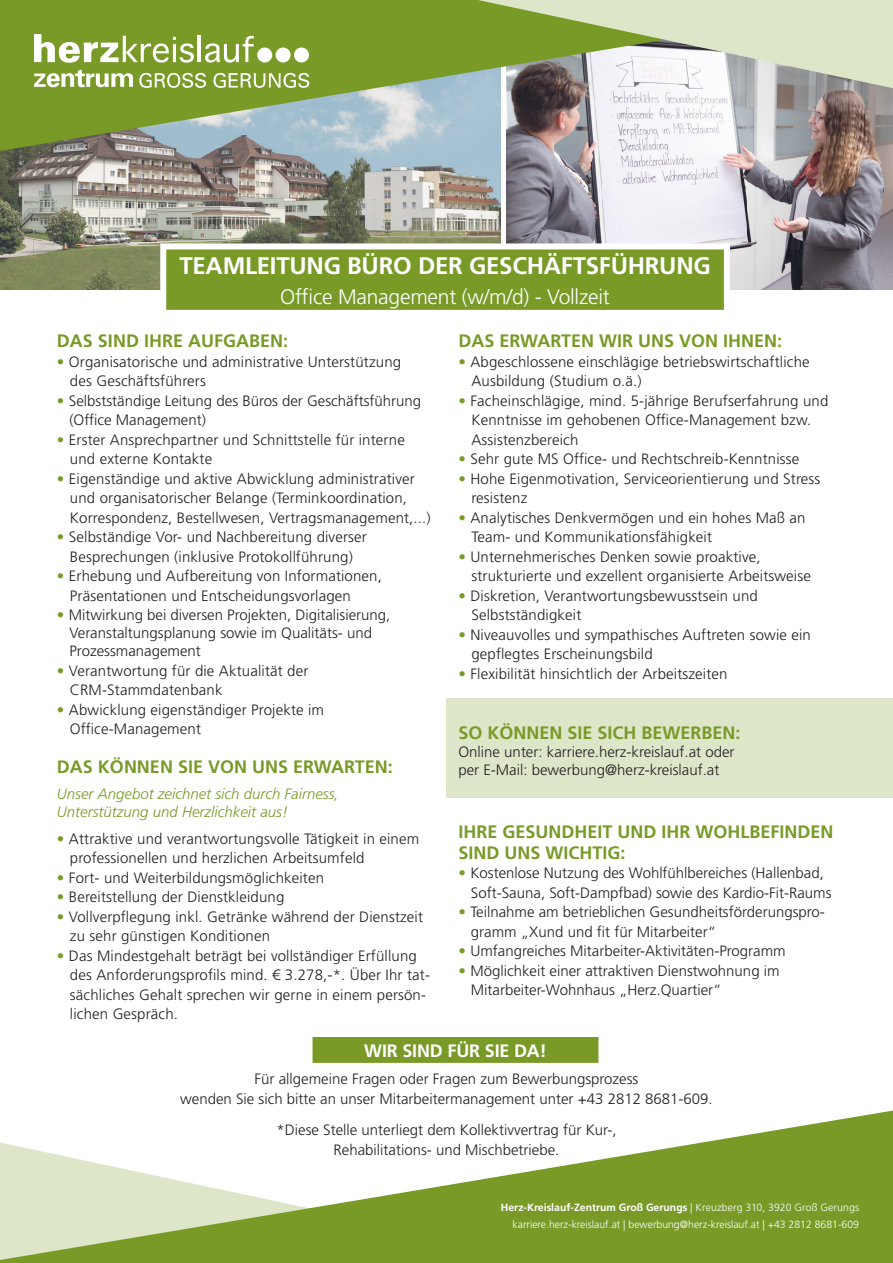
<style>
.page{position:relative;width:893px;height:1263px;background:#fff}
.page>*{position:absolute;margin:0;border:0;box-sizing:border-box;transform-origin:0 0}
.t1{font:700 24px "Frutiger LT Pro";letter-spacing:-.01em;color:#fff}
.t2{font:300 21px "Frutiger LT Pro";letter-spacing:-.01em;color:#fff}
.t3{font:700 18px/21px "Frutiger LT Pro";color:#799a27}
.t4{font:700 18px "Frutiger LT Pro";letter-spacing:-.01em;color:#fff}
.t5{font:300 15px/19.5px "Frutiger LT Pro";letter-spacing:.01em;color:#231f20}
.t6{font:italic 300 15px/18px "Frutiger LT Pro";color:#799a27}
.t7{font:300 10.5px/16.8px "Frutiger LT Pro";color:#fff;text-align:right}
.s1{color:#799a27}
.s2{font-weight:700}
</style>
<div class="page">
<svg style="left:0;top:1110px;width:893px;height:153px;fill:#799a27"></svg>
<div style="left:446px;top:698px;width:447px;height:99px;background:#dee6ca"></div>
<img style="left:506px;top:151px;width:387px;height:138px">
<img style="left:0;top:151px;width:501px;height:138px">
<svg style="left:0;top:0;width:893px;height:151px;background:#93a66e"></svg>
<svg style="left:34px;top:34px;width:160px;height:29px"></svg>
<hr style="left:198px;top:36px;width:3px;height:26px;background:#fff">
<svg style="left:205px;top:36px;width:49px;height:27px"></svg>
<svg style="left:34px;top:69px;width:99px;height:18px"></svg>
<svg style="left:139px;top:73px;width:67px;height:15px"></svg>
<svg style="left:213px;top:73px;width:96px;height:15px"></svg>
<div style="left:257px;top:48px;width:15px;height:15px;background:#fff;border-radius:50%"></div>
<div style="left:276px;top:48px;width:15px;height:14px;background:#fff;border-radius:50%"></div>
<div style="left:294px;top:48px;width:15px;height:14px;background:#fff;border-radius:50%"></div>
<svg style="left:160px;top:243px;width:570px;height:67px;background:#88a53f"></svg>
<svg style="left:465px;top:0;width:428px;height:104px;background:#bdc5a8"></svg>
<div style="left:312px;top:1037px;width:287px;height:26px;background:#799a27"></div>
<h1 class="t1" style="left:179px;top:251px;width:533px">TEAMLEITUNG BÜRO DER GESCHÄFTSFÜHRUNG</h1>
<h2 class="t2" style="left:280px;top:284px;width:331px">Office Management (w/m/d) - Vollzeit</h2>
<p class="t3" style="left:57px;top:330px;width:233px">DAS SIND IHRE AUFGABEN:</p>
<p class="t5" style="left:70px;top:352px;width:333px;text-indent:-13px"><span class="s1">•</span> Organisatorische und administrative Unterstützung des Geschäftsführers</p>
<p class="t5" style="left:69px;top:391px;width:353px;text-indent:-13px"><span class="s1">•</span> Selbstständige Leitung des Büros der Geschäftsführung (Office Management)</p>
<p class="t5" style="left:70px;top:430px;width:337px;text-indent:-13px"><span class="s1">•</span> Erster Ansprechpartner und Schnittstelle für interne und externe Kontakte</p>
<p class="t5" style="left:70px;top:469px;width:362px;text-indent:-13px"><span class="s1">•</span> Eigenständige und aktive Abwicklung administrativer und organisatorischer Belange (Terminkoordination,<br>Korrespondenz, Bestellwesen, Vertragsmanagement,...)</p>
<p class="t5" style="left:57px;top:527px;width:311px;text-align:center"><span class="s1">•</span> Selbständige Vor- und Nachbereitung diverser<br>Besprechungen (inklusive Protokollführung)</p>
<p class="t5" style="left:70px;top:566px;width:313px;text-indent:-13px"><span class="s1">•</span> Erhebung und Aufbereitung von Informationen,<br>Präsentationen und Entscheidungsvorlagen</p>
<p class="t5" style="left:69px;top:606px;width:322px;line-height:18px;text-indent:-13px"><span class="s1">•</span> Mitwirkung bei diversen Projekten, Digitalisierung,<br>Veranstaltungsplanung sowie im Qualitäts- und<br>Prozessmanagement</p>
<p class="t5" style="left:70px;top:661px;width:240px;text-indent:-13px"><span class="s1">•</span> Verantwortung für die Aktualität der<br>CRM-Stammdatenbank</p>
<p class="t5" style="left:70px;top:700px;width:256px;text-indent:-13px"><span class="s1">•</span> Abwicklung eigenständiger Projekte im<br>Office-Management</p>
<p class="t3" style="left:57px;top:756px;width:337px">DAS KÖNNEN SIE VON UNS ERWARTEN:</p>
<p class="t6" style="left:57px;top:784px;width:283px">Unser Angebot zeichnet sich durch Fairness,<br>Unterstützung und Herzlichkeit aus!</p>
<p class="t5" style="left:70px;top:829px;width:351px;text-indent:-13px"><span class="s1">•</span> Attraktive und verantwortungsvolle Tätigkeit in einem professionellen und herzlichen Arbeitsumfeld</p>
<p class="t5" style="left:57px;top:868px;width:269px"><span class="s1">•</span> Fort- und Weiterbildungsmöglichkeiten</p>
<p class="t5" style="left:57px;top:887px;width:229px"><span class="s1">•</span> Bereitstellung der Dienstkleidung</p>
<p class="t5" style="left:70px;top:907px;width:355px;text-indent:-13px"><span class="s1">•</span> Vollverpflegung inkl. Getränke während der Dienstzeit zu sehr günstigen Konditionen</p>
<p class="t5" style="left:70px;top:946px;width:362px;text-indent:-13px"><span class="s1">•</span> Das Mindestgehalt beträgt bei vollständiger Erfüllung des Anforderungsprofils mind. € 3.278,-*. Über Ihr tat&shy;sächliches Gehalt sprechen wir gerne in einem persön&shy;lichen Gespräch.</p>
<p class="t3" style="left:458px;top:330px;width:325px">DAS ERWARTEN WIR UNS VON IHNEN:</p>
<p class="t5" style="left:471px;top:352px;width:340px;text-indent:-13px"><span class="s1">•</span> Abgeschlossene einschlägige betriebswirtschaftliche<br>Ausbildung (Studium o.ä.)</p>
<p class="t5" style="left:471px;top:391px;width:358px;text-indent:-13px"><span class="s1">•</span> Facheinschlägige, mind. 5-jährige Berufserfahrung und<br>Kenntnisse im gehobenen Office-Management bzw.<br>Assistenzbereich</p>
<p class="t5" style="left:458px;top:449px;width:342px"><span class="s1">•</span> Sehr gute MS Office- und Rechtschreib-Kenntnisse</p>
<p class="t5" style="left:471px;top:469px;width:350px;text-indent:-13px"><span class="s1">•</span> Hohe Eigenmotivation, Serviceorientierung und Stress resistenz</p>
<p class="t5" style="left:471px;top:508px;width:336px;text-indent:-13px"><span class="s1">•</span> Analytisches Denkvermögen und ein hohes Maß an<br>Team- und Kommunikationsfähigkeit</p>
<p class="t5" style="left:471px;top:547px;width:341px;text-indent:-13px"><span class="s1">•</span> Unternehmerisches Denken sowie proaktive, strukturierte und exzellent organisierte Arbeitsweise</p>
<p class="t5" style="left:471px;top:586px;width:288px;text-indent:-13px"><span class="s1">•</span> Diskretion, Verantwortungsbewusstsein und<br>Selbstständigkeit</p>
<p class="t5" style="left:471px;top:625px;width:341px;text-indent:-13px"><span class="s1">•</span> Niveauvolles und sympathisches Auftreten sowie ein gepflegtes Erscheinungsbild</p>
<p class="t5" style="left:458px;top:664px;width:271px"><span class="s1">•</span> Flexibilität hinsichtlich der Arbeitszeiten</p>
<p class="t3" style="left:458px;top:722px;width:284px">SO KÖNNEN SIE SICH BEWERBEN:</p>
<p class="t5" style="left:458px;top:742px;width:278px;line-height:18px">Online unter: karriere.herz-kreislauf.at oder per E-Mail: bewerbung@herz-kreislauf.at</p>
<p class="t3" style="left:458px;top:821px;width:377px">IHRE GESUNDHEIT UND IHR WOHLBEFINDEN<br>SIND UNS WICHTIG:</p>
<p class="t5" style="left:471px;top:863px;width:362px;text-indent:-13px"><span class="s1">•</span> Kostenlose Nutzung des Wohlfühlbereiches (Hallenbad,<br>Soft-Sauna, Soft-Dampfbad) sowie des Kardio-Fit-Raums</p>
<p class="t5" style="left:471px;top:902px;width:355px;text-indent:-13px"><span class="s1">•</span> Teilnahme am betrieblichen Gesundheitsförderungspro&shy;gramm „Xund und fit für Mitarbeiter“</p>
<p class="t5" style="left:458px;top:941px;width:329px"><span class="s1">•</span> Umfangreiches Mitarbeiter-Aktivitäten-Programm</p>
<p class="t5" style="left:471px;top:961px;width:310px;text-indent:-13px"><span class="s1">•</span> Möglichkeit einer attraktiven Dienstwohnung im<br>Mitarbeiter-Wohnhaus „Herz.Quartier“</p>
<p class="t4" style="left:364px;top:1040px;width:184px">WIR SIND FÜR SIE DA!</p>
<p class="t5" style="left:180px;top:1069px;width:534px;text-align:center">Für allgemeine Fragen oder Fragen zum Bewerbungsprozess<br>wenden Sie sich bitte an unser Mitarbeitermanagement unter +43 2812 8681-609.</p>
<p class="t5" style="left:276px;top:1120px;width:341px;text-align:center">*Diese Stelle unterliegt dem Kollektivvertrag für Kur-,<br>Rehabilitations- und Mischbetriebe.</p>
<p class="t7" style="left:501px;top:1199px;width:360px"><span class="s2">Herz-Kreislauf-Zentrum Groß Gerungs</span> | Kreuzberg 310, 3920 Groß Gerungs karriere.herz-kreislauf.at | bewerbung@herz-kreislauf.at | +43 2812 8681-609</p>
</div>
